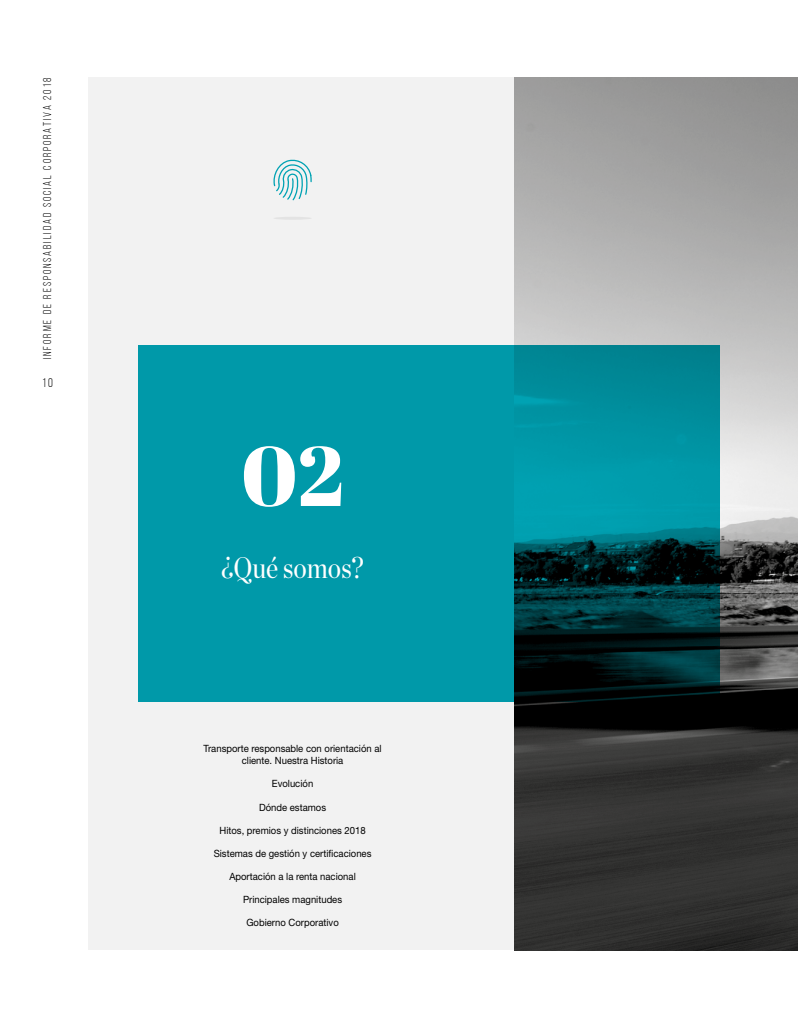
<style>
.page{position:relative;width:798px;height:1028px;background:#fff}
.page>*{position:absolute;margin:0;border:0;box-sizing:border-box;transform-origin:0 0}
.t1{font:84.12px "Abril Fatface";color:#fff}
.t2{font:29.5px "Chronicle Disp Cond";color:#fff}
.t3{font:12.5px "Bebas Neue";color:#000}
.t4{font:11.25px "Bebas Neue";letter-spacing:.17em;color:#000}
.t5{font:10px/12.5px "Helvetica Neue LT Std";color:#000;text-align:center;scale:.95 1}
</style>
<div class="page">
<div style="left:89px;top:78px;width:708px;height:872px;background:#f2f2f2"></div>
<hr style="left:273px;top:217px;width:38px;height:3px;background:#e3e3e3;border-radius:50%">
<svg style="left:273px;top:159px;width:39px;height:42px"></svg>
<img style="left:514px;top:78px;width:283px;height:872px">
<svg style="left:138px;top:345px;width:581px;height:357px;fill:#0099a9"></svg>
<p class="t4" style="left:41px;top:359px;width:283px;rotate:-90deg">Informe de responsabilidad social corporativa 2018</p>
<p class="t3" style="left:43px;top:376px;width:12px">10</p>
<h1 class="t1" style="left:241px;top:417px;width:104px">02</h1>
<h2 class="t2" style="left:221px;top:544px;width:143px">¿Qué somos?</h2>
<p class="t5" style="left:203px;top:742px;width:189px">Transporte responsable con orientación al cliente. Nuestra Historia</p>
<p class="t5" style="left:272px;top:777px;width:45px">Evolución</p>
<p class="t5" style="left:259px;top:800px;width:72px">Dónde estamos</p>
<p class="t5" style="left:219px;top:823px;width:155px">Hitos, premios y distinciones 2018</p>
<p class="t5" style="left:214px;top:847px;width:167px">Sistemas de gestión y certificaciones</p>
<p class="t5" style="left:229px;top:870px;width:134px">Aportación a la renta nacional</p>
<p class="t5" style="left:243px;top:893px;width:106px">Principales magnitudes</p>
<p class="t5" style="left:246px;top:916px;width:99px">Gobierno Corporativo</p>
</div>
